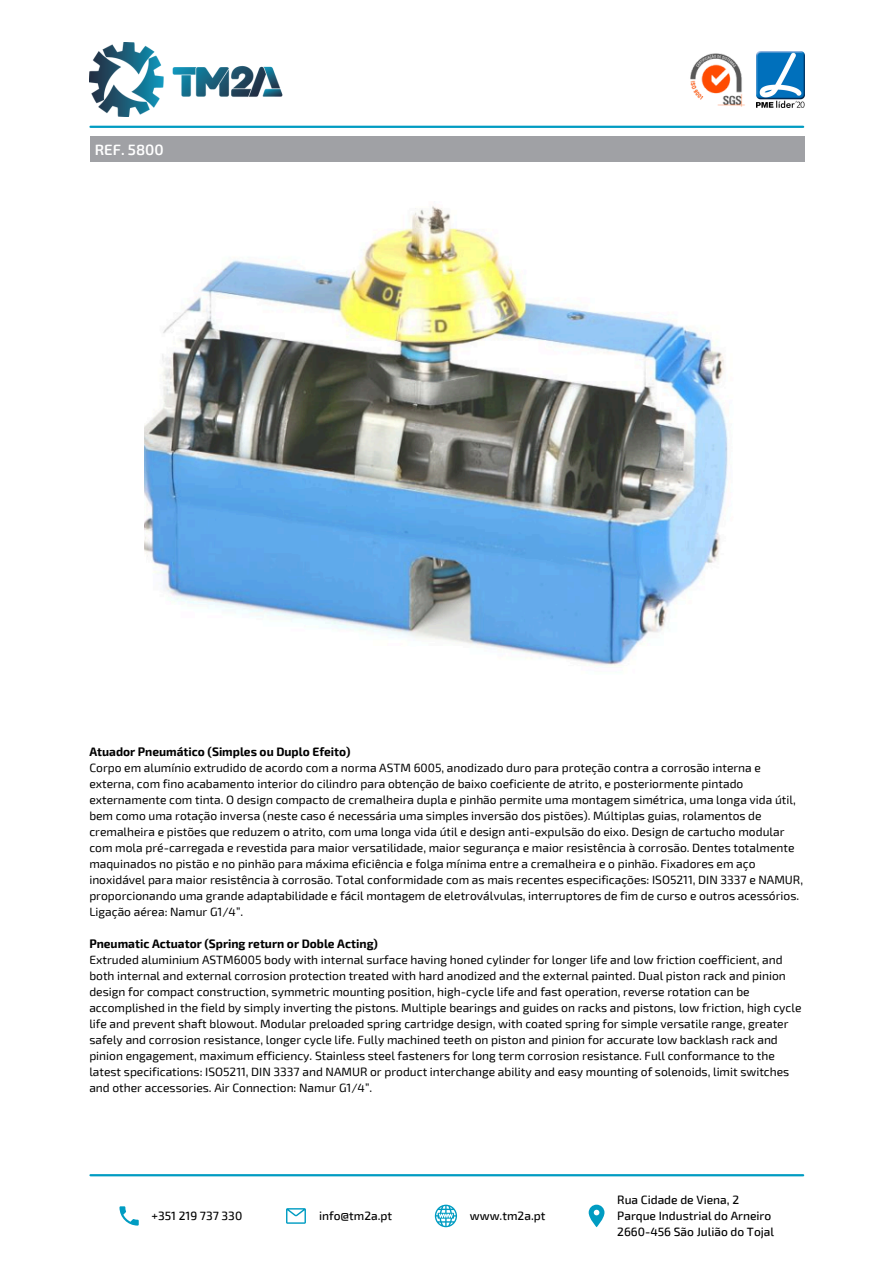
<style>
.page{position:relative;width:894px;height:1264px;background:#fff}
.page>*{position:absolute;margin:0;border:0;box-sizing:border-box;transform-origin:0 0}
.t1{font:600 15px "Exo 2";color:#fff}
.t2{font:12px/16px "Exo 2";color:#000}
.t3{font:500 12px/16px "Exo 2";color:#000}
.t4{font:700 12px "Exo 2";color:#000}
</style>
<div class="page">
<hr style="left:90px;top:126px;width:712px;height:2px;background:#009cc2">
<hr style="left:90px;top:1174px;width:712px;height:2px;background:#009cc2">
<div style="left:90px;top:136px;width:714px;height:26px;background:#a0a1a5"></div>
<img style="left:89px;top:43px;width:194px;height:74px">
<img style="left:690px;top:53px;width:55px;height:54px">
<img style="left:756px;top:52px;width:47px;height:56px">
<svg style="left:119px;top:1206px;width:20px;height:19px"></svg>
<svg style="left:286px;top:1208px;width:20px;height:15px"></svg>
<svg style="left:434px;top:1204px;width:23px;height:23px"></svg>
<svg style="left:588px;top:1204px;width:16px;height:23px"></svg>
<img style="left:144px;top:206px;width:584px;height:460px">
<p class="t1" style="left:95px;top:139px;width:70px">REF. 5800</p>
<p class="t4" style="left:89px;top:744px;width:263px">Atuador Pneumático (Simples ou Duplo Efeito)</p>
<h2 class="t2" style="left:89px;top:759px;width:715px">Corpo em alumínio extrudido de acordo com a norma ASTM 6005, anodizado duro para proteção contra a corrosão interna e externa, com fino acabamento interior do cilindro para obtenção de baixo coeficiente de atrito, e posteriormente pintado externamente com tinta. O design compacto de cremalheira dupla e pinhão permite uma montagem simétrica, uma longa vida útil, bem como uma rotação inversa (neste caso é necessária uma simples inversão dos pistões). Múltiplas guias, rolamentos de cremalheira e pistões que reduzem o atrito, com uma longa vida útil e design anti-expulsão do eixo. Design de cartucho modular com mola pré-carregada e revestida para maior versatilidade, maior segurança e maior resistência à corrosão. Dentes totalmente maquinados no pistão e no pinhão para máxima eficiência e folga mínima entre a cremalheira e o pinhão. Fixadores em aço inoxidável para maior resistência à corrosão. Total conformidade com as mais recentes especificações: ISO5211, DIN 3337 e NAMUR, proporcionando uma grande adaptabilidade e fácil montagem de eletroválvulas, interruptores de fim de curso e outros acessórios.<br>Ligação aérea: Namur G1/4”.</h2>
<p class="t4" style="left:89px;top:936px;width:290px">Pneumatic Actuator (Spring return or Doble Acting)</p>
<h2 class="t2" style="left:89px;top:951px;width:713px">Extruded aluminium ASTM6005 body with internal surface having honed cylinder for longer life and low friction coefficient, and both internal and external corrosion protection treated with hard anodized and the external painted. Dual piston rack and pinion design for compact construction, symmetric mounting position, high-cycle life and fast operation, reverse rotation can be accomplished in the field by simply inverting the pistons. Multiple bearings and guides on racks and pistons, low friction, high cycle life and prevent shaft blowout. Modular preloaded spring cartridge design, with coated spring for simple versatile range, greater safely and corrosion resistance, longer cycle life. Fully machined teeth on piston and pinion for accurate low backlash rack and pinion engagement, maximum efficiency. Stainless steel fasteners for long term corrosion resistance. Full conformance to the latest specifications: ISO5211, DIN 3337 and NAMUR or product interchange ability and easy mounting of solenoids, limit switches and other accessories. Air Connection: Namur G1/4”.</h2>
<h1 class="t3" style="left:151px;top:1207px;width:92px">+351 219 737 330</h1>
<p class="t3" style="left:319px;top:1207px;width:75px">info@tm2a.pt</p>
<p class="t3" style="left:469px;top:1207px;width:77px">www.tm2a.pt</p>
<p class="t3" style="left:617px;top:1191px;width:158px">Rua Cidade de Viena, 2<br>Parque Industrial do Arneiro<br>2660-456 São Julião do Tojal</p>
</div>
